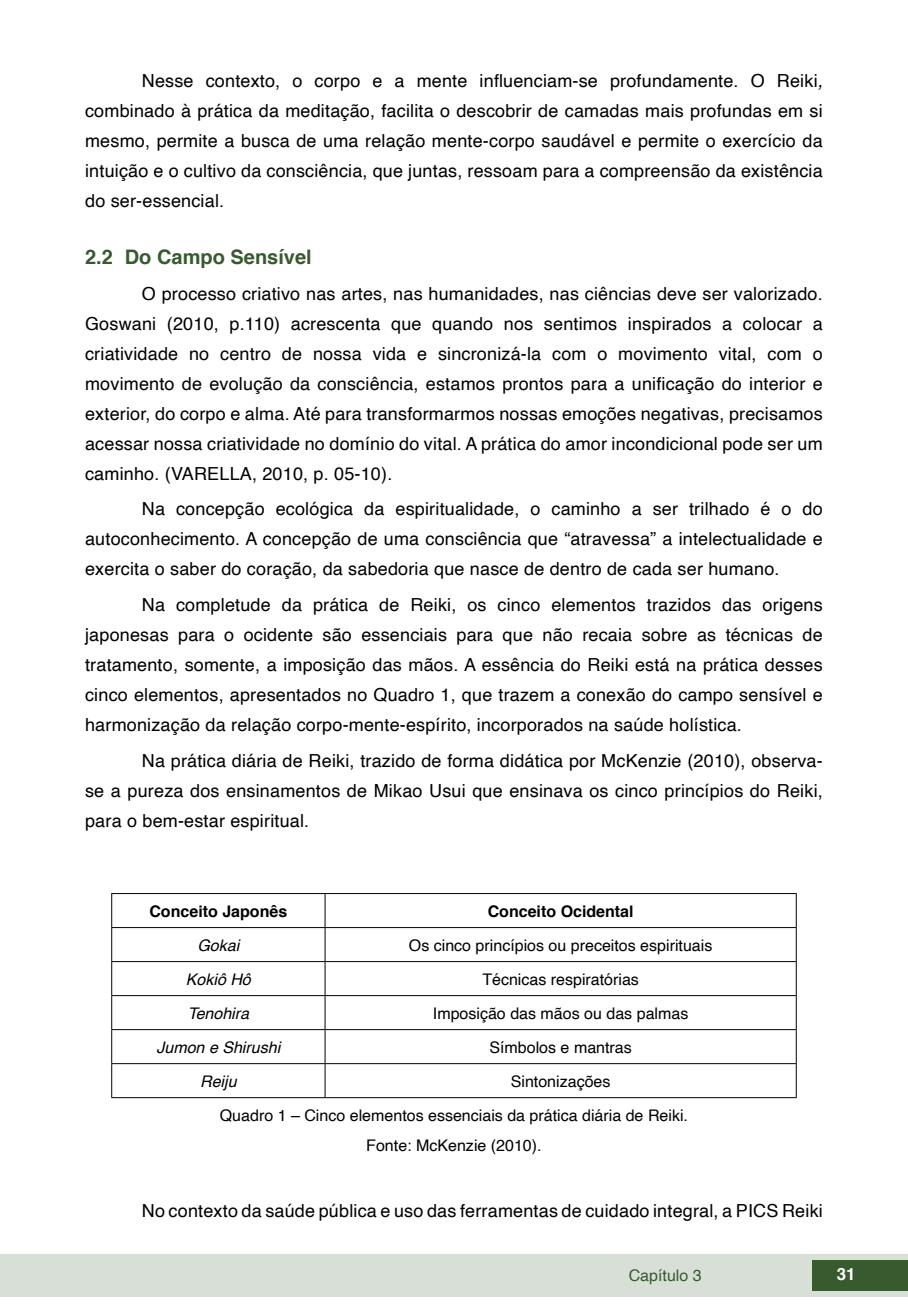
<style>
.page{position:relative;width:908px;height:1304px;background:#fff}
.page>*{position:absolute;margin:0;border:0;box-sizing:border-box;transform-origin:0 0}
.t1{font:700 20px "Helvetica";color:#375a2f}
.txt{font:18px/30px "Helvetica";letter-spacing:.01em;color:#000;text-align:justify}
.t2{font:700 16.8px "Helvetica";color:#fff}
.tab_txt_centro{font:16px "Helvetica";color:#000}
.imagens_graf_tab{font:16px "Helvetica";color:#000}
.tab_txt_centro-2{font:italic 16px "Helvetica";color:#000}
.tab_txt_centro-3{font:700 16px "Helvetica";color:#000}
.t3{font:16px "Helvetica";color:#375a2f}
.s1{font-style:italic}
</style>
<div class="page">
<div style="left:0;top:1254px;width:906px;height:43px;background:#d8dfd6"></div>
<div style="left:812px;top:1261px;width:95px;height:30px;background:#375a2f"></div>
<svg style="left:112px;top:894px;width:683px;height:33px"></svg>
<hr style="left:111px;top:893px;width:214px;height:1px;background:#000">
<hr style="left:111px;top:894px;width:1px;height:33px;background:#000">
<hr style="left:325px;top:893px;width:471px;height:1px;background:#000">
<hr style="left:324px;top:894px;width:1px;height:33px;background:#000">
<hr style="left:795px;top:894px;width:1px;height:33px;background:#000">
<hr style="left:111px;top:927px;width:214px;height:1px;background:#000">
<hr style="left:111px;top:928px;width:1px;height:33px;background:#000">
<hr style="left:325px;top:927px;width:471px;height:1px;background:#000">
<hr style="left:324px;top:928px;width:1px;height:33px;background:#000">
<hr style="left:795px;top:928px;width:1px;height:33px;background:#000">
<hr style="left:111px;top:961px;width:214px;height:1px;background:#000">
<hr style="left:111px;top:962px;width:1px;height:33px;background:#000">
<hr style="left:325px;top:961px;width:471px;height:1px;background:#000">
<hr style="left:324px;top:962px;width:1px;height:33px;background:#000">
<hr style="left:795px;top:962px;width:1px;height:33px;background:#000">
<hr style="left:111px;top:995px;width:214px;height:1px;background:#000">
<hr style="left:111px;top:996px;width:1px;height:33px;background:#000">
<hr style="left:325px;top:995px;width:471px;height:1px;background:#000">
<hr style="left:324px;top:996px;width:1px;height:33px;background:#000">
<hr style="left:795px;top:996px;width:1px;height:33px;background:#000">
<hr style="left:111px;top:1029px;width:214px;height:1px;background:#000">
<hr style="left:111px;top:1030px;width:1px;height:33px;background:#000">
<hr style="left:325px;top:1029px;width:471px;height:1px;background:#000">
<hr style="left:324px;top:1030px;width:1px;height:33px;background:#000">
<hr style="left:795px;top:1030px;width:1px;height:33px;background:#000">
<hr style="left:111px;top:1063px;width:214px;height:1px;background:#000">
<hr style="left:111px;top:1064px;width:1px;height:33px;background:#000">
<hr style="left:325px;top:1063px;width:471px;height:1px;background:#000">
<hr style="left:324px;top:1064px;width:1px;height:33px;background:#000">
<hr style="left:795px;top:1064px;width:1px;height:33px;background:#000">
<hr style="left:111px;top:1097px;width:214px;height:1px;background:#000">
<hr style="left:325px;top:1097px;width:471px;height:1px;background:#000">
<p class="txt" style="left:85px;top:66px;width:739px;text-indent:57px">Nesse contexto, o corpo e a mente influenciam-se profundamente. O Reiki<span class="s1">, </span>combinado à prática da meditação, facilita o descobrir de camadas mais profundas em si mesmo, permite a busca de uma relação mente-corpo saudável e permite o exercício da intuição e o cultivo da consciência, que juntas, ressoam para a compreensão da existência do ser-essencial.</p>
<p class="t1" style="left:85px;top:241px;width:228px">2.2 Do Campo Sensível</p>
<p class="txt" style="left:85px;top:279px;width:738px;text-indent:57px">O processo criativo nas artes, nas humanidades, nas ciências deve ser valorizado.<br>Goswani (2010, p.110) acrescenta que quando nos sentimos inspirados a colocar a criatividade no centro de nossa vida e sincronizá-la com o movimento vital, com o movimento de evolução da consciência, estamos prontos para a unificação do interior e exterior, do corpo e alma. Até para transformarmos nossas emoções negativas, precisamos acessar nossa criatividade no domínio do vital. A prática do amor incondicional pode ser um caminho. (VARELLA, 2010, p. 05-10).</p>
<p class="txt" style="left:85px;top:495px;width:738px;text-indent:57px">Na concepção ecológica da espiritualidade, o caminho a ser trilhado é o do autoconhecimento. A concepção de uma consciência que “atravessa” a intelectualidade e exercita o saber do coração, da sabedoria que nasce de dentro de cada ser humano.</p>
<p class="txt" style="left:85px;top:590px;width:738px;text-indent:57px">Na completude da prática de Reiki, os cinco elementos trazidos das origens japonesas para o ocidente são essenciais para que não recaia sobre as técnicas de tratamento, somente, a imposição das mãos. A essência do Reiki está na prática desses cinco elementos, apresentados no Quadro 1, que trazem a conexão do campo sensível e harmonização da relação corpo-mente-espírito, incorporados na saúde holística.</p>
<p class="txt" style="left:85px;top:746px;width:738px;text-indent:57px">Na prática diária de Reiki, trazido de forma didática por McKenzie (2010), observa&shy;se a pureza dos ensinamentos de Mikao Usui que ensinava os cinco princípios do Reiki, para o bem-estar espiritual.</p>
<p class="tab_txt_centro-3" style="left:149px;top:898px;width:139px">Conceito Japonês</p>
<p class="tab_txt_centro-3" style="left:487px;top:898px;width:147px">Conceito Ocidental</p>
<p class="tab_txt_centro-2" style="left:197px;top:932px;width:43px">Gokai</p>
<p class="tab_txt_centro" style="left:408px;top:933px;width:305px">Os cinco princípios ou preceitos espirituais</p>
<p class="tab_txt_centro-2" style="left:186px;top:966px;width:66px">Kokiô Hô</p>
<p class="tab_txt_centro" style="left:482px;top:967px;width:158px">Técnicas respiratórias</p>
<p class="tab_txt_centro-2" style="left:187px;top:1000px;width:63px">Tenohira</p>
<p class="tab_txt_centro" style="left:432px;top:1001px;width:257px">Imposição das mãos ou das palmas</p>
<p class="tab_txt_centro-2" style="left:156px;top:1034px;width:125px">Jumon e Shirushi</p>
<p class="tab_txt_centro" style="left:489px;top:1035px;width:144px">Símbolos e mantras</p>
<p class="tab_txt_centro-2" style="left:200px;top:1068px;width:38px">Reiju</p>
<p class="tab_txt_centro" style="left:510px;top:1069px;width:101px">Sintonizações</p>
<p class="imagens_graf_tab" style="left:220px;top:1103px;width:469px">Quadro 1 – Cinco elementos essenciais da prática diária de Reiki.</p>
<p class="imagens_graf_tab" style="left:366px;top:1133px;width:177px">Fonte: McKenzie (2010).</p>
<p class="txt" style="left:142px;top:1196px;width:682px">No contexto da saúde pública e uso das ferramentas de cuidado integral, a PICS Reiki</p>
<p class="t3" style="left:628px;top:1263px;width:74px">Capítulo 3</p>
<p class="t2" style="left:836px;top:1261px;width:20px">31</p>
</div>
